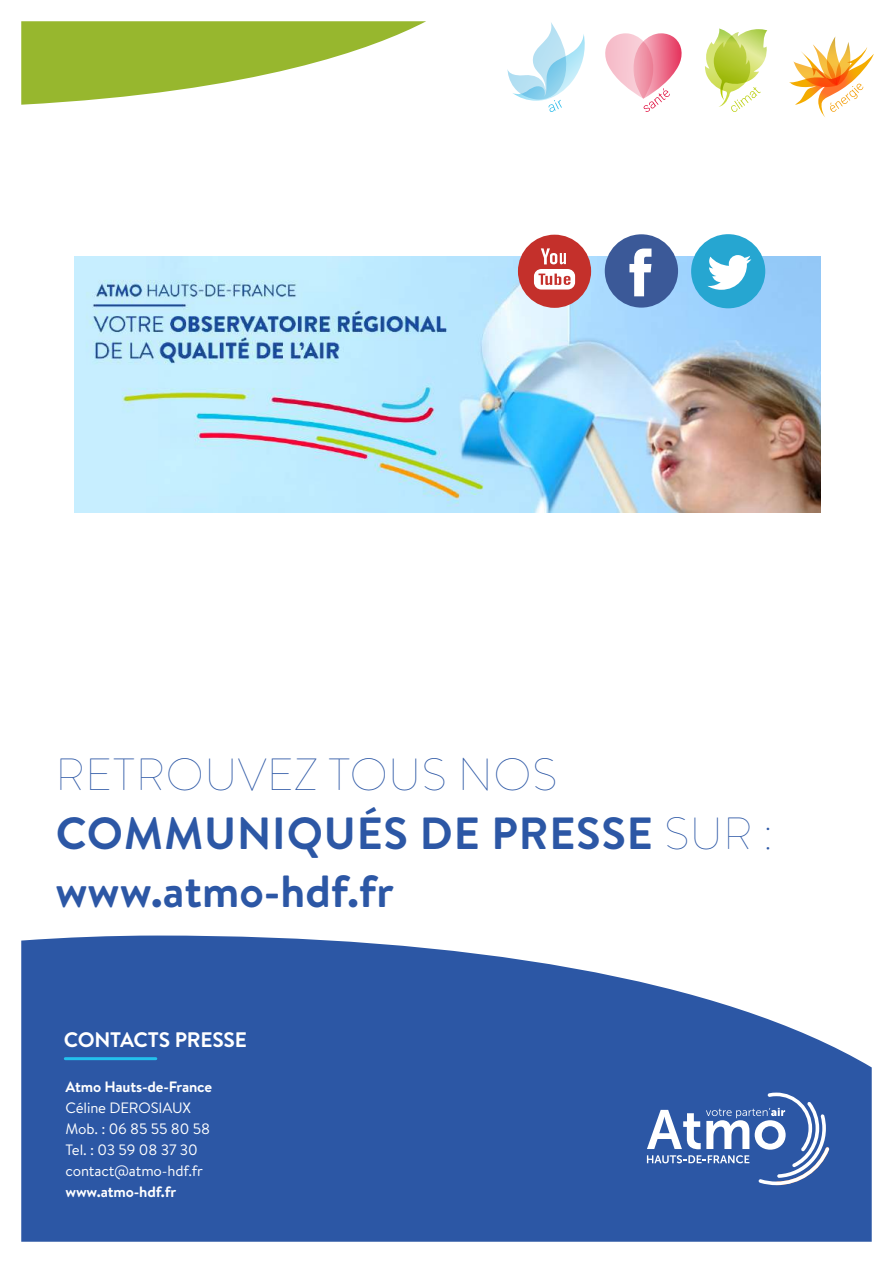
<style>
.page{position:relative;width:893px;height:1263px;background:#fff}
.page>*{position:absolute;margin:0;border:0;box-sizing:border-box;transform-origin:0 0}
.t1{font:700 45px/58.5px "Brandon Text";letter-spacing:.015em;color:#2c57a5}
.t2{font:700 21px "Brandon Text";letter-spacing:-.01em;color:#fff}
.t3{font:15px/21px "Brandon Text";letter-spacing:-.01em;color:#fff}
.t4{font:700 15px "Brandon Text";letter-spacing:-.01em;color:#fff}
.s1{font-weight:100}
</style>
<div class="page">
<svg style="left:21px;top:21px;width:405px;height:84px"></svg>
<svg style="left:21px;top:935px;width:851px;height:307px;background:#4369ae"></svg>
<svg style="left:647px;top:1092px;width:182px;height:93px"></svg>
<hr style="left:65px;top:1057px;width:91px;height:3px;background:#23c1ed">
<svg style="left:507px;top:22px;width:78px;height:90px"></svg>
<svg style="left:605px;top:33px;width:77px;height:79px"></svg>
<svg style="left:705px;top:28px;width:62px;height:84px"></svg>
<svg style="left:789px;top:36px;width:85px;height:81px"></svg>
<img style="left:74px;top:256px;width:747px;height:256px">
<div style="left:605px;top:234px;width:73px;height:74px;background:#3b5998;border-radius:50%"></div>
<svg style="left:629px;top:249px;width:22px;height:47px"></svg>
<div style="left:692px;top:234px;width:73px;height:74px;background:#26a6d1;border-radius:50%"></div>
<svg style="left:707px;top:255px;width:44px;height:35px"></svg>
<div style="left:518px;top:235px;width:73px;height:73px;background:#c4302b;border-radius:50%"></div>
<svg style="left:534px;top:248px;width:41px;height:42px"></svg>
<h1 class="t1" style="left:55px;top:744px;width:719px"><span class="s1">RETROUVEZ TOUS NOS<br></span>COMMUNIQUÉS DE PRESSE <span class="s1">SUR : </span>www.atmo-hdf.fr</h1>
<h2 class="t2" style="left:64px;top:1025px;width:185px">CONTACTS PRESSE</h2>
<p class="t4" style="left:66px;top:1076px;width:148px">Atmo Hauts-de-France</p>
<p class="t3" style="left:66px;top:1096px;width:146px">Céline DEROSIAUX<br>Mob. : 06 85 55 80 58<br>Tel. : 03 59 08 37 30 contact@atmo-hdf.fr</p>
<p class="t4" style="left:66px;top:1181px;width:112px">www.atmo-hdf.fr</p>
</div>
